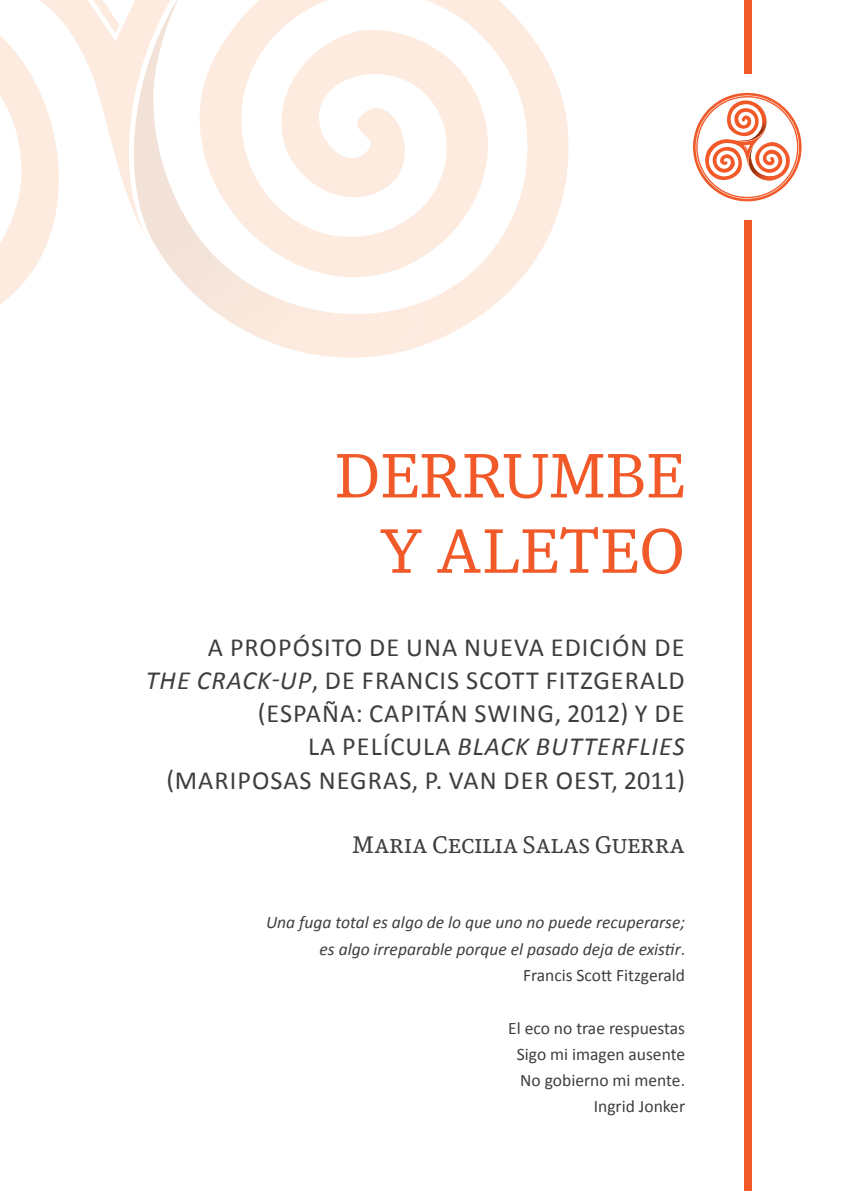
<style>
.page{position:relative;width:844px;height:1191px;background:#fff}
.page>*{position:absolute;margin:0;border:0;box-sizing:border-box;transform-origin:0 0}
.t1{font:59.5px/75.2px "DB News";color:#f15929;text-align:right}
.t2{font:26.25px/33.2px "Calibri";letter-spacing:.04em;color:#3e3e3f;text-align:right}
.t3{font:22.75px "DB News SC";color:#3e3e3f}
.t4{font:italic 17.5px/26.2px "Calibri";color:#3e3e3f;text-align:right}
.t5{font:17.5px/26.2px "Calibri";color:#3e3e3f;text-align:right}
.s1{font-style:italic}
.s2{font-style:normal}
</style>
<div class="page">
<svg style="left:693px;top:93px;width:108px;height:108px"></svg>
<svg style="left:395px;top:0;width:174px;height:353px"></svg>
<svg style="left:171px;top:0;width:224px;height:358px"></svg>
<svg style="left:0;top:0;width:171px;height:305px"></svg>
<svg style="left:93px;top:0;width:26px;height:33px"></svg>
<div style="left:743px;top:221px;width:8px;height:970px;background:#f15929"></div>
<div style="left:743px;top:0;width:8px;height:74px;background:#f15929"></div>
<h1 class="t1" style="left:334px;top:437px;width:352px">DERRUMBE<br>Y ALETEO</h1>
<p class="t2" style="left:146px;top:630px;width:540px">A PROPÓSITO DE UNA NUEVA EDICIÓN DE<br><span class="s1">THE CRACK-UP</span>, DE FRANCIS SCOTT FITZGERALD (ESPAÑA: CAPITÁN SWING, 2012) Y DE<br>LA PELÍCULA <span class="s1">BLACK BUTTERFLIES<br></span>(MARIPOSAS NEGRAS, P. VAN DER OEST, 2011)</p>
<p class="t3" style="left:352px;top:830px;width:334px">Maria Cecilia Salas Guerra</p>
<p class="t4" style="left:266px;top:909px;width:420px">Una fuga total es algo de lo que uno no puede recuperarse; es algo irreparable porque el pasado deja de existir<span class="s2">.<br>Francis Scott Fitzgerald</span></p>
<p class="t5" style="left:508px;top:1014px;width:178px">El eco no trae respuestas<br>Sigo mi imagen ausente<br>No gobierno mi mente.<br>Ingrid Jonker</p>
</div>
